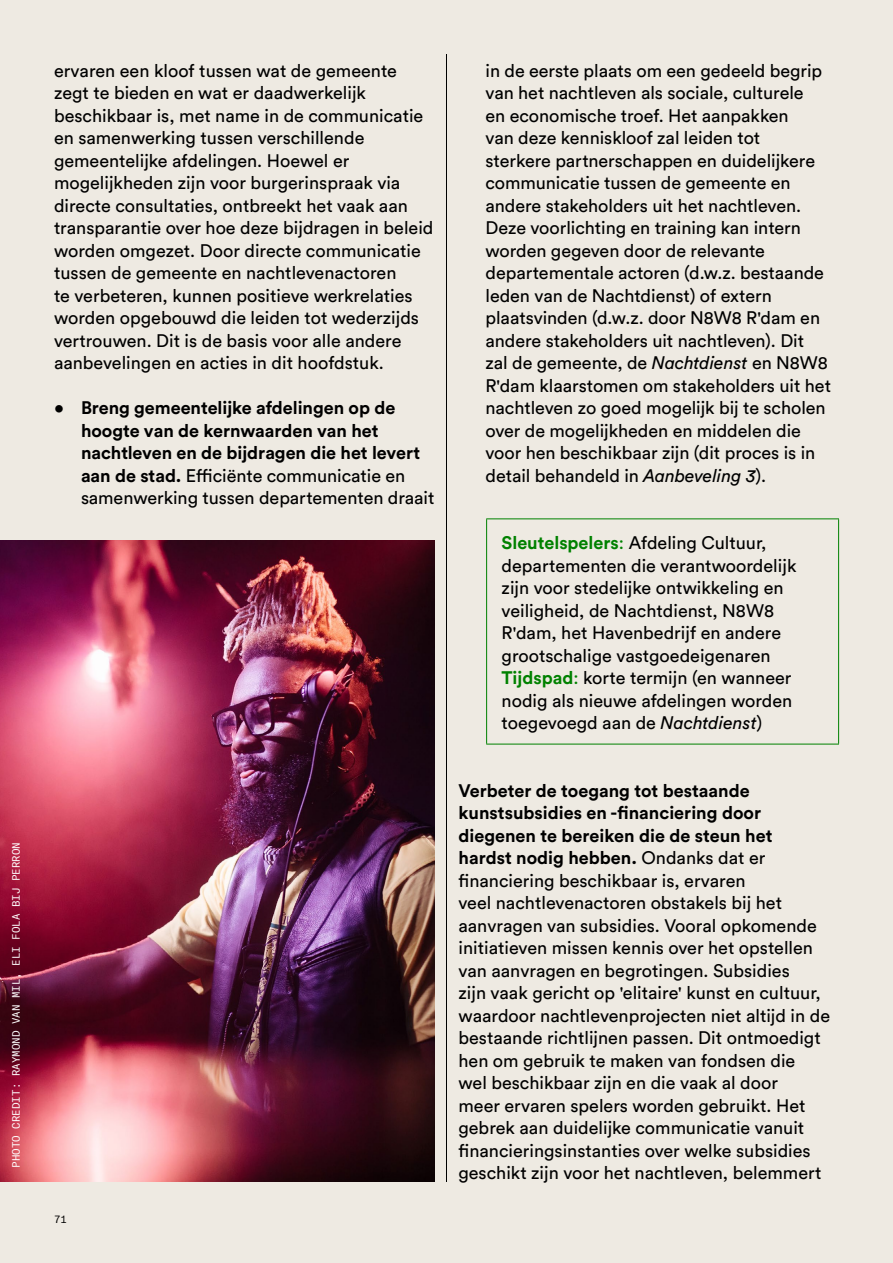
<style>
.page{position:relative;width:893px;height:1263px;background:#eeeae2}
.page>*{position:absolute;margin:0;border:0;box-sizing:border-box;transform-origin:0 0}
.Body_rest{font:18px/22.5px "Circular Std";color:#000}
.Body_1st{font:18px/22.5px "Circular Std";color:#000}
.t1{font:700 18px/22.5px "Circular Std";letter-spacing:-.005em;color:#000}
.Page_Numbers{font:10.5px "GT America Mono";color:#fff}
.Page_Numbers-2{font:10.5px "GT America Mono";color:#000}
.s1{font-weight:400}
.s2{font-style:italic}
.s3{font-weight:700;color:#008100}
.s4{color:#008100}
.s5{font-weight:700}
</style>
<div class="page">
<hr style="left:446px;top:54px;width:1px;height:1128px;background:#000">
<hr style="left:486px;top:518px;width:353px;height:1px;background:#008100">
<hr style="left:486px;top:519px;width:1px;height:225px;background:#008100">
<hr style="left:838px;top:519px;width:1px;height:225px;background:#008100">
<hr style="left:486px;top:744px;width:353px;height:1px;background:#008100">
<img style="left:0;top:540px;width:434px;height:642px">
<p class="Page_Numbers" style="left:10px;top:1167px;width:327px;rotate:-90deg">PHOTO CREDIT: RAYMOND VAN MIL, ELI FOLA BIJ PERRON</p>
<p class="Body_rest" style="left:54px;top:59px;width:381px">ervaren een kloof tussen wat de gemeente zegt te bieden en wat er daadwerkelijk beschikbaar is, met name in de communicatie en samenwerking tussen verschillende gemeentelijke afdelingen. Hoewel er mogelijkheden zijn voor burgerinspraak via directe consultaties, ontbreekt het vaak aan transparantie over hoe deze bijdragen in beleid worden omgezet. Door directe communicatie tussen de gemeente en nachtlevenactoren<br>te verbeteren, kunnen positieve werkrelaties worden opgebouwd die leiden tot wederzijds vertrouwen. Dit is de basis voor alle andere aanbevelingen en acties in dit hoofdstuk.</p>
<p class="t1" style="left:81px;top:396px;width:355px;text-indent:-27px"><span class="s1">•</span> Breng gemeentelijke afdelingen op de hoogte van de kernwaarden van het nachtleven en de bijdragen die het levert aan de stad. <span class="s1">Efficiënte communicatie en samenwerking tussen departementen draait</span></p>
<p class="Page_Numbers-2" style="left:54px;top:1213px;width:15px">71</p>
<p class="Body_rest" style="left:485px;top:59px;width:347px">in de eerste plaats om een gedeeld begrip van het nachtleven als sociale, culturele<br>en economische troef. Het aanpakken<br>van deze kenniskloof zal leiden tot<br>sterkere partnerschappen en duidelijkere communicatie tussen de gemeente en andere stakeholders uit het nachtleven.<br>Deze voorlichting en training kan intern worden gegeven door de relevante departementale actoren (d.w.z. bestaande leden van de Nachtdienst) of extern plaatsvinden (d.w.z. door N8W8 R'dam en andere stakeholders uit nachtleven). Dit<br>zal de gemeente, de <span class="s2">Nachtdienst</span> en N8W8<br>R'dam klaarstomen om stakeholders uit het nachtleven zo goed mogelijk bij te scholen over de mogelijkheden en middelen die voor hen beschikbaar zijn (dit proces is in detail behandeld in <span class="s2">Aanbeveling 3</span>).</p>
<p class="Body_1st" style="left:502px;top:531px;width:296px"><span class="s3">Sleutelspelers</span><span class="s4">:</span> Afdeling Cultuur, departementen die verantwoordelijk zijn voor stedelijke ontwikkeling en veiligheid, de Nachtdienst, N8W8<br>R'dam, het Havenbedrijf en andere grootschalige vastgoedeigenaren <span class="s3">Tijdspad</span><span class="s4">:</span> korte termijn (en wanneer nodig als nieuwe afdelingen worden toegevoegd aan de <span class="s2">Nachtdienst</span>)</p>
<p class="Body_rest" style="left:458px;top:779px;width:373px"><span class="s5">Verbeter de toegang tot bestaande kunstsubsidies en -financiering door diegenen te bereiken die de steun het hardst nodig hebben.</span> Ondanks dat er financiering beschikbaar is, ervaren<br>veel nachtlevenactoren obstakels bij het aanvragen van subsidies. Vooral opkomende initiatieven missen kennis over het opstellen van aanvragen en begrotingen. Subsidies<br>zijn vaak gericht op 'elitaire' kunst en cultuur, waardoor nachtlevenprojecten niet altijd in de bestaande richtlijnen passen. Dit ontmoedigt hen om gebruik te maken van fondsen die<br>wel beschikbaar zijn en die vaak al door<br>meer ervaren spelers worden gebruikt. Het gebrek aan duidelijke communicatie vanuit financieringsinstanties over welke subsidies geschikt zijn voor het nachtleven, belemmert</p>
</div>
